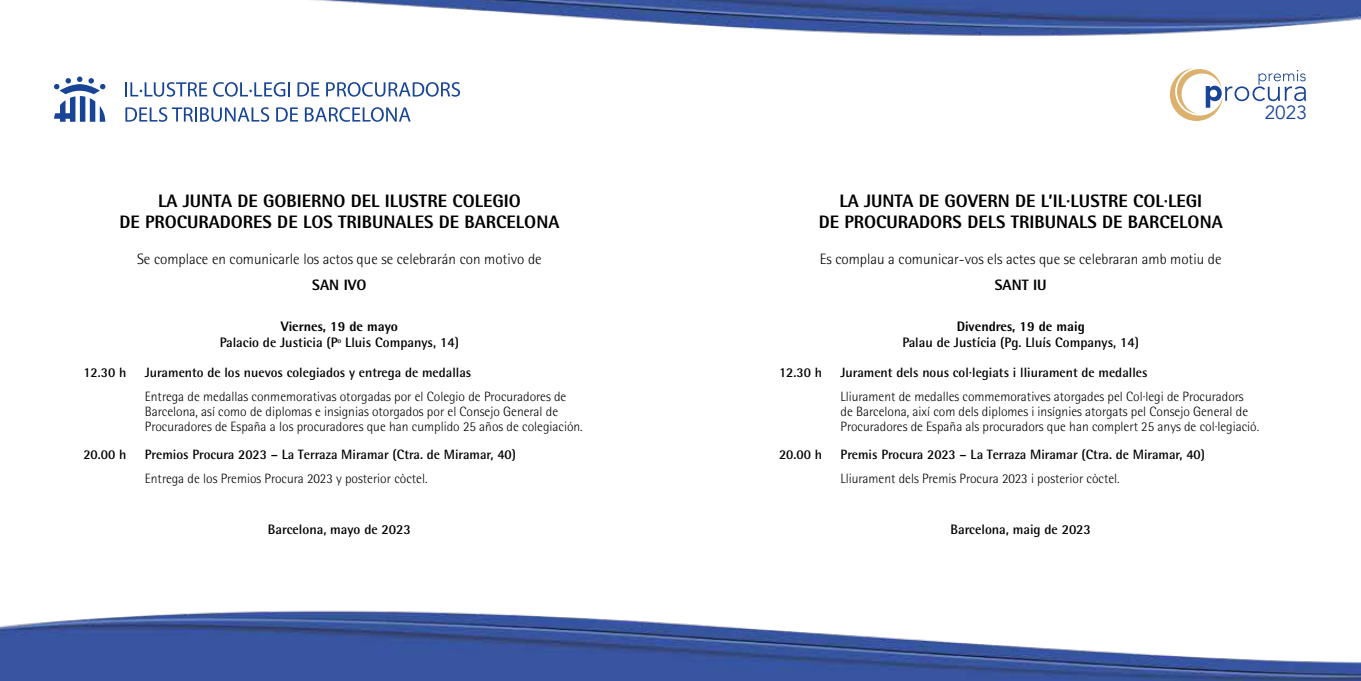
<style>
.page{position:relative;width:1361px;height:681px;background:#fff}
.page>*{position:absolute;margin:0;border:0;box-sizing:border-box;transform-origin:0 0}
.t1{font:19.05px "Avenir";color:#174496}
.t2{font:800 18px/21.6px "AT Rotis Semi Sans";color:#000;text-align:center}
.t3{font:300 15px "AT Rotis Semi Sans";color:#000}
.t4{font:800 15px "AT Rotis Semi Sans";color:#000}
.t5{font:700 13.65px "AT Rotis Semi Sans";color:#000}
.t6{font:800 13.65px "AT Rotis Semi Sans";color:#000}
.t7{font:300 13.5px/15.1px "AT Rotis Semi Sans";color:#000}
.t8{font:700 13.5px "AT Rotis Semi Sans";color:#000}
</style>
<div class="page">
<img style="left:105px;top:0;width:1256px;height:96px">
<svg style="left:125px;top:82px;width:82px;height:15px"></svg>
<svg style="left:213px;top:82px;width:77px;height:15px"></svg>
<svg style="left:297px;top:82px;width:22px;height:14px"></svg>
<svg style="left:326px;top:82px;width:134px;height:15px"></svg>
<svg style="left:125px;top:107px;width:144px;height:15px"></svg>
<svg style="left:276px;top:107px;width:22px;height:15px"></svg>
<svg style="left:305px;top:107px;width:106px;height:15px"></svg>
<svg style="left:54px;top:76px;width:51px;height:46px"></svg>
<svg style="left:1167px;top:67px;width:139px;height:54px"></svg>
<img style="left:0;top:610px;width:1361px;height:70px">
<h2 class="t2" style="left:119px;top:189px;width:441px">LA JUNTA DE GOBIERNO DEL ILUSTRE COLEGIO<br>DE PROCURADORES DE LOS TRIBUNALES DE BARCELONA</h2>
<p class="t3" style="left:137px;top:250px;width:406px">Se complace en comunicarle los actos que se celebrarán con motivo de</p>
<p class="t4" style="left:312px;top:275px;width:56px">SAN IVO</p>
<p class="t6" style="left:281px;top:317px;width:119px">Viernes, 19 de mayo</p>
<p class="t5" style="left:220px;top:334px;width:241px">Palacio de Justicia (Pº Lluis Companys, 14)</p>
<p class="t8" style="left:83px;top:364px;width:45px">12.30 h</p>
<p class="t8" style="left:145px;top:364px;width:328px">Juramento de los nuevos colegiados y entrega de medallas</p>
<p class="t7" style="left:145px;top:389px;width:439px">Entrega de medallas conmemorativas otorgadas por el Colegio de Procuradores de<br>Barcelona, así como de diplomas e insignias otorgados por el Consejo General de<br>Procuradores de España a los procuradores que han cumplido 25 años de colegiación.</p>
<p class="t8" style="left:83px;top:446px;width:45px">20.00 h</p>
<p class="t8" style="left:145px;top:446px;width:373px">Premios Procura 2023 – La Terraza Miramar (Ctra. de Miramar, 40)</p>
<p class="t7" style="left:145px;top:470px;width:284px">Entrega de los Premios Procura 2023 y posterior còctel.</p>
<p class="t5" style="left:268px;top:521px;width:144px">Barcelona, mayo de 2023</p>
<h1 class="t1" style="left:1264px;top:101px;width:44px">2023</h1>
<h2 class="t2" style="left:819px;top:189px;width:405px">LA JUNTA DE GOVERN DE L’IL·LUSTRE COL·LEGI<br>DE PROCURADORS DELS TRIBUNALS DE BARCELONA</h2>
<p class="t3" style="left:820px;top:250px;width:403px">Es complau a comunicar-vos els actes que se celebraran amb motiu de</p>
<p class="t4" style="left:994px;top:275px;width:53px">SANT IU</p>
<p class="t6" style="left:956px;top:317px;width:130px">Divendres, 19 de maig</p>
<p class="t5" style="left:902px;top:334px;width:238px">Palau de Justícia (Pg. Lluís Companys, 14)</p>
<p class="t8" style="left:779px;top:364px;width:45px">12.30 h</p>
<p class="t8" style="left:840px;top:364px;width:308px">Jurament dels nous col·legiats i lliurament de medalles</p>
<p class="t7" style="left:840px;top:389px;width:420px">Lliurament de medalles commemoratives atorgades pel Col·legi de Procuradors de Barcelona, així com dels diplomes i insígnies atorgats pel Consejo General de<br>Procuradores de España als procuradors que han complert 25 anys de col·legiació.</p>
<p class="t8" style="left:779px;top:446px;width:45px">20.00 h</p>
<p class="t8" style="left:840px;top:446px;width:366px">Premis Procura 2023 – La Terraza Miramar (Ctra. de Miramar, 40)</p>
<p class="t7" style="left:840px;top:470px;width:281px">Lliurament dels Premis Procura 2023 i posterior còctel.</p>
<p class="t5" style="left:950px;top:521px;width:142px">Barcelona, maig de 2023</p>
</div>
